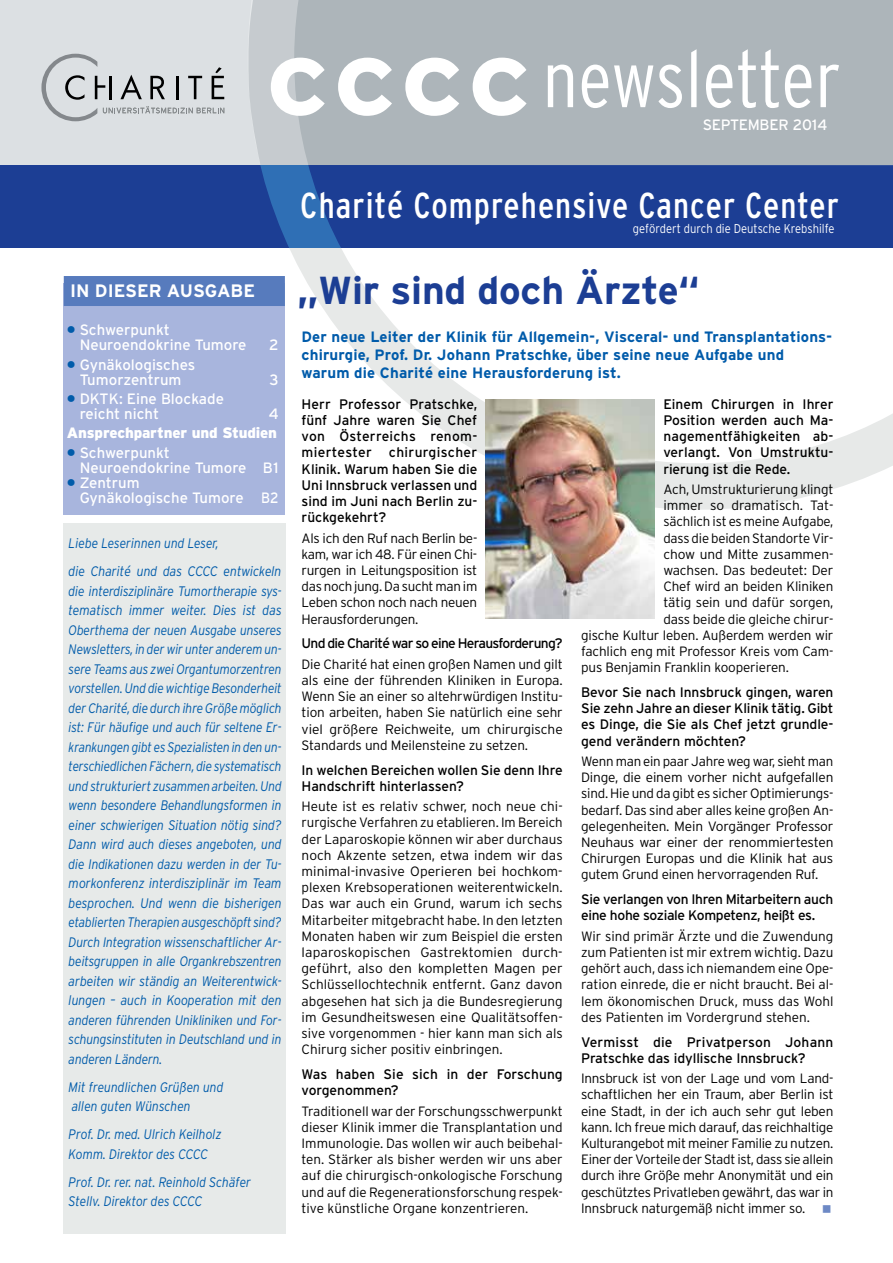
<style>
.page{position:relative;width:893px;height:1263px;background:#fff}
.page>*{position:absolute;margin:0;border:0;box-sizing:border-box;transform-origin:0 0}
.t1{font:300 condensed 79.5px "Interstate";letter-spacing:-.005em;color:#fff}
.t2{font:700 39px "Interstate";letter-spacing:-.005em;color:#1c3e94}
.t3{font:condensed 36px "Interstate";letter-spacing:.03em;color:#fff}
.t4{font:700 18px "Interstate";color:#fff}
.t5{font:700 15px/18px "Interstate";letter-spacing:.01em;color:#005baa}
.t6{font:15px/15px "Interstate";color:#fff}
.t7{font:900 15px "Interstate";letter-spacing:-.01em;color:#fff}
.t8{font:15px "Interstate";letter-spacing:-.02em;color:#fff}
.t9{font:italic 300 13.8px/19.5px "Interstate";letter-spacing:-.005em;color:#005baa;scale:.88 1}
.t10{font:13.8px/16.2px "Interstate";letter-spacing:-.005em;color:#000;text-align:justify}
.t11{font:13.8px/16.2px "Interstate";letter-spacing:-.025em;color:#000}
.t12{font:13.8px "Interstate";letter-spacing:-.05em;color:#000}
.t13{font:300 13.5px/16.2px "Interstate";letter-spacing:-.01em;color:#000;text-align:justify}
.t14{font:300 12.75px "Interstate";color:#fff;scale:.88 1}
.s1{font-weight:700;font-stretch:normal;font-size:106.5px}
.s2{font-weight:900;color:#005baa}
</style>
<div class="page">
<div style="left:0;top:0;width:328px;height:174px;background:#dce0e3"></div>
<div style="left:0;top:165px;width:893px;height:83px;background:#1c3e94"></div>
<svg style="left:41px;top:54px;width:183px;height:67px"></svg>
<svg style="left:249px;top:0;width:644px;height:510px"></svg>
<hr style="left:0;top:100px;width:1px;height:643px;background:#fff">
<div style="left:64px;top:523px;width:222px;height:710px;background:#e7eae9"></div>
<div style="left:64px;top:283px;width:221px;height:231px;background:#a8b5dd"></div>
<div style="left:64px;top:276px;width:221px;height:30px;background:#577bbd"></div>
<img style="left:486px;top:400px;width:169px;height:219px">
<h1 class="t1" style="left:266px;top:35px;width:576px"><span class="s1">cccc</span>newsletter</h1>
<p class="t8" style="left:703px;top:116px;width:126px">SEPTEMBER 2014</p>
<h3 class="t4" style="left:70px;top:281px;width:56px">IN DIESER</h3>
<h3 class="t4" style="left:167px;top:281px;width:87px">AUSGABE</h3>
<p class="t6" style="left:80px;top:322px;width:168px;text-indent:-13px"><span class="s2">•</span> Schwerpunkt<br>Neuroendokrine Tumore</p>
<p class="t6" style="left:67px;top:357px;width:130px;text-align:center"><span class="s2">•</span> Gynäkologisches<br>Tumorzentrum</p>
<p class="t6" style="left:269px;top:337px;width:11px">2</p>
<p class="t6" style="left:270px;top:372px;width:11px">3</p>
<p class="t6" style="left:80px;top:391px;width:146px;text-indent:-13px"><span class="s2">•</span> DKTK: Eine Blockade reicht nicht</p>
<p class="t6" style="left:269px;top:406px;width:12px">4</p>
<p class="t7" style="left:67px;top:424px;width:212px">Ansprechpartner und Studien</p>
<p class="t6" style="left:80px;top:445px;width:200px;text-indent:-13px"><span class="s2">•</span> Schwerpunkt<br>Neuroendokrine Tumore B1</p>
<p class="t6" style="left:80px;top:475px;width:201px;text-indent:-13px"><span class="s2">•</span> Zentrum<br>Gynäkologische Tumore B2</p>
<p class="t9" style="left:69px;top:529px;width:243px;line-height:28px">Liebe Leserinnen und Leser,<br>die Charité und das CCCC entwickeln</p>
<p class="t9" style="left:69px;top:581px;width:244px;text-align:justify">die interdisziplinäre Tumortherapie sys&shy;tematisch immer weiter. Dies ist das Oberthema der neuen Ausgabe unseres Newsletters, in der wir unter anderem un&shy;sere Teams aus zwei Organtumorzentren vorstellen. Und die wichtige Besonderheit der Charité, die durch ihre Größe möglich ist: Für häufige und auch für seltene Er&shy;krankungen gibt es Spezialisten in den un&shy;terschiedlichen Fächern, die systematisch und strukturiert zusammen arbeiten. Und wenn besondere Behandlungsformen in einer schwierigen Situation nötig sind?<br>Dann wird auch dieses angeboten, und die Indikationen dazu werden in der Tu&shy;morkonferenz interdisziplinär im Team besprochen. Und wenn die bisherigen etablierten Therapien ausgeschöpft sind?<br>Durch Integration wissenschaftlicher Ar&shy;beitsgruppen in alle Organkrebszentren arbeiten wir ständig an Weiterentwick&shy;lungen – auch in Kooperation mit den anderen führenden Unikliniken und For&shy;schungsinstituten in Deutschland und in anderen Ländern.</p>
<p class="t9" style="left:69px;top:1077px;width:178px">Mit freundlichen Grüßen und allen guten Wünschen</p>
<p class="t9" style="left:69px;top:1124px;width:175px">Prof. Dr. med. Ulrich Keilholz<br>Komm. Direktor des CCCC</p>
<p class="t9" style="left:69px;top:1172px;width:209px">Prof. Dr. rer. nat. Reinhold Schäfer<br>Stellv. Direktor des CCCC</p>
<h3 class="t3" style="left:300px;top:186px;width:540px">Charité Comprehensive Cancer Center</h3>
<p class="t14" style="left:633px;top:222px;width:230px">gefördert durch die Deutsche Krebshilfe</p>
<h2 class="t2" style="left:297px;top:268px;width:404px">„Wir sind doch Ärzte“</h2>
<p class="t5" style="left:302px;top:327px;width:532px">Der neue Leiter der Klinik für Allgemein-, Visceral- und Transplantations&shy;chirurgie, Prof. Dr. Johann Pratschke, über seine neue Aufgabe und warum die Charité eine Herausforderung ist.</p>
<p class="t10" style="left:302px;top:396px;width:177px">Herr Professor Pratschke, fünf Jahre waren Sie Chef von Österreichs renom&shy;miertester chirurgischer Klinik. Warum haben Sie die Uni Innsbruck verlassen und sind im Juni nach Berlin zu&shy;rückgekehrt?</p>
<p class="t13" style="left:302px;top:530px;width:177px">Als ich den Ruf nach Berlin be&shy;kam, war ich 48. Für einen Chi&shy;rurgen in Leitungsposition ist das noch jung. Da sucht man im Leben schon noch nach neuen Herausforderungen.</p>
<p class="t12" style="left:302px;top:636px;width:263px">Und die Charité war so eine Herausforderung?</p>
<p class="t13" style="left:302px;top:656px;width:263px">Die Charité hat einen großen Namen und gilt als eine der führenden Kliniken in Europa.<br>Wenn Sie an einer so altehrwürdigen Institu&shy;tion arbeiten, haben Sie natürlich eine sehr viel größere Reichweite, um chirurgische Standards und Meilensteine zu setzen.</p>
<p class="t10" style="left:302px;top:761px;width:263px">In welchen Bereichen wollen Sie denn Ihre<br>Handschrift hinterlassen?</p>
<p class="t13" style="left:302px;top:798px;width:263px">Heute ist es relativ schwer, noch neue chi&shy;rurgische Verfahren zu etablieren. Im Bereich der Laparoskopie können wir aber durchaus noch Akzente setzen, etwa indem wir das minimal-invasive Operieren bei hochkom&shy;plexen Krebsoperationen weiterentwickeln.<br>Das war auch ein Grund, warum ich sechs Mitarbeiter mitgebracht habe. In den letzten Monaten haben wir zum Beispiel die ersten laparoskopischen Gastrektomien durch&shy;geführt, also den kompletten Magen per Schlüssellochtechnik entfernt. Ganz davon abgesehen hat sich ja die Bundesregierung im Gesundheitswesen eine Qualitätsoffen&shy;sive vorgenommen - hier kann man sich als Chirurg sicher positiv einbringen.</p>
<p class="t10" style="left:302px;top:1066px;width:263px">Was haben Sie sich in der Forschung vorgenommen?</p>
<p class="t13" style="left:302px;top:1102px;width:263px">Traditionell war der Forschungsschwerpunkt dieser Klinik immer die Transplantation und Immunologie. Das wollen wir auch beibehal&shy;ten. Stärker als bisher werden wir uns aber auf die chirurgisch-onkologische Forschung und auf die Regenerationsforschung respek&shy;tive künstliche Organe konzentrieren.</p>
<p class="t10" style="left:663px;top:396px;width:172px">Einem Chirurgen in Ihrer Position werden auch Ma&shy;nagementfähigkeiten ab&shy;verlangt. Von Umstruktu&shy;rierung ist die Rede.</p>
<p class="t13" style="left:663px;top:481px;width:172px">Ach, Umstrukturierung klingt</p>
<p class="t13" style="left:663px;top:497px;width:172px">immer so dramatisch. Tat-</p>
<p class="t13" style="left:663px;top:513px;width:172px">sächlich ist es meine Aufgabe,</p>
<p class="t13" style="left:663px;top:530px;width:172px">dass die beiden Standorte Vir-</p>
<p class="t13" style="left:663px;top:546px;width:172px">chow und Mitte zusammen-</p>
<p class="t13" style="left:663px;top:562px;width:172px">wachsen. Das bedeutet: Der</p>
<p class="t13" style="left:663px;top:578px;width:172px">Chef wird an beiden Kliniken</p>
<p class="t13" style="left:663px;top:594px;width:172px">tätig sein und dafür sorgen,</p>
<p class="t13" style="left:663px;top:611px;width:172px">dass beide die gleiche chirur-</p>
<p class="t13" style="left:581px;top:627px;width:254px">gische Kultur leben. Außerdem werden wir</p>
<p class="t13" style="left:581px;top:643px;width:254px">fachlich eng mit Professor Kreis vom Cam-</p>
<p class="t13" style="left:581px;top:659px;width:209px">pus Benjamin Franklin kooperieren.</p>
<p class="t10" style="left:581px;top:684px;width:254px">Bevor Sie nach Innsbruck gingen, waren Sie zehn Jahre an dieser Klinik tätig. Gibt es Dinge, die Sie als Chef jetzt grundle&shy;gend verändern möchten?</p>
<p class="t13" style="left:581px;top:753px;width:254px">Wenn man ein paar Jahre weg war, sieht man Dinge, die einem vorher nicht aufgefallen sind. Hie und da gibt es sicher Optimierungs&shy;bedarf. Das sind aber alles keine großen An&shy;gelegenheiten. Mein Vorgänger Professor Neuhaus war einer der renommiertesten Chirurgen Europas und die Klinik hat aus gutem Grund einen hervorragenden Ruf.</p>
<p class="t11" style="left:581px;top:891px;width:254px">Sie verlangen von Ihren Mitarbeitern auch eine hohe soziale Kompetenz, heißt es.</p>
<p class="t13" style="left:581px;top:928px;width:254px">Wir sind primär Ärzte und die Zuwendung zum Patienten ist mir extrem wichtig. Dazu gehört auch, dass ich niemandem eine Ope&shy;ration einrede, die er nicht braucht. Bei al&shy;lem ökonomischen Druck, muss das Wohl des Patienten im Vordergrund stehen.</p>
<p class="t10" style="left:581px;top:1033px;width:254px">Vermisst die Privatperson Johann<br>Pratschke das idyllische Innsbruck?</p>
<p class="t13" style="left:581px;top:1070px;width:254px">Innsbruck ist von der Lage und vom Land&shy;schaftlichen her ein Traum, aber Berlin ist eine Stadt, in der ich auch sehr gut leben kann. Ich freue mich darauf, das reichhaltige Kulturangebot mit meiner Familie zu nutzen.<br>Einer der Vorteile der Stadt ist, dass sie allein durch ihre Größe mehr Anonymität und ein geschütztes Privatleben gewährt, das war in Innsbruck naturgemäß nicht immer so.</p>
</div>
